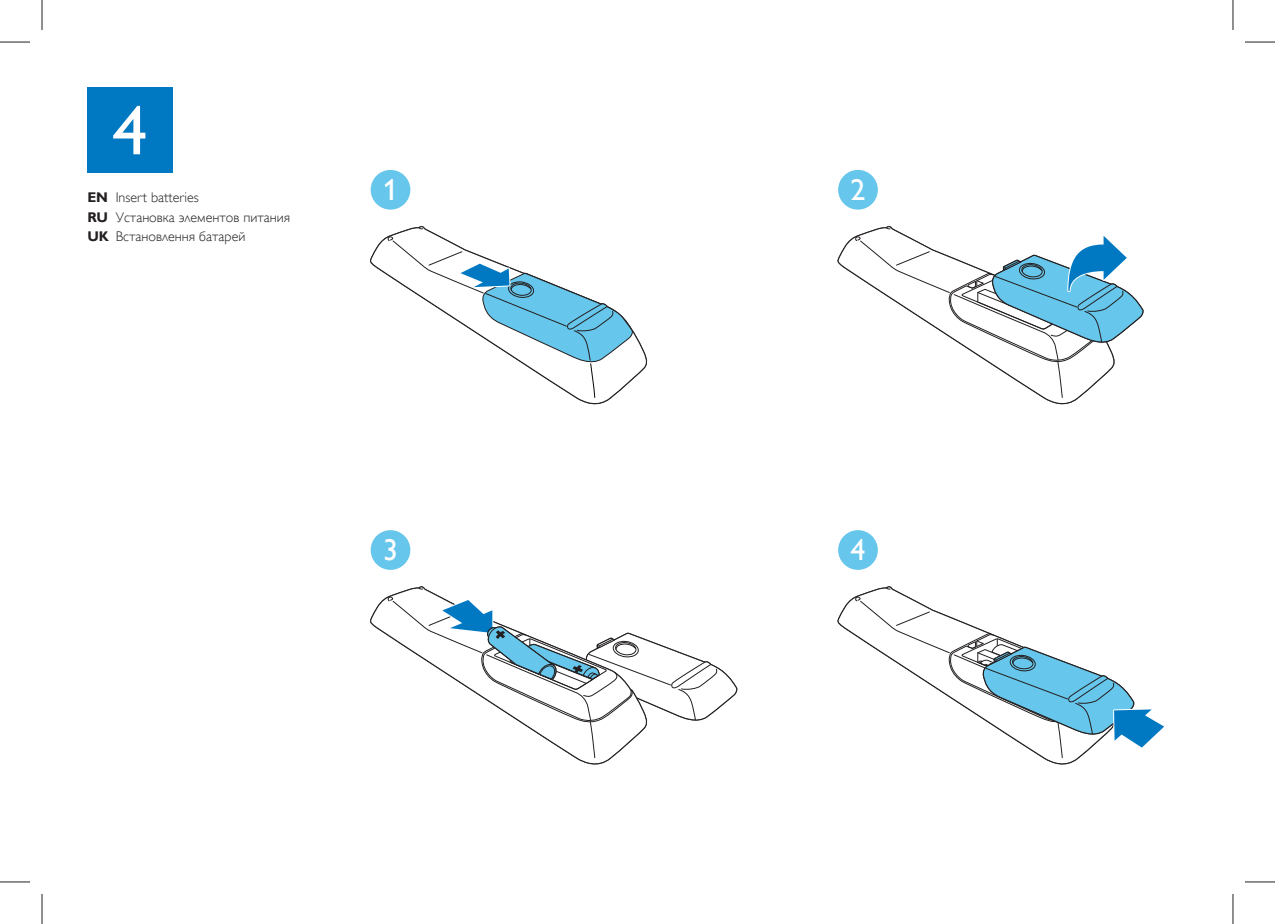
<style>
.page{position:relative;width:1275px;height:924px;background:#fff}
.page>*{position:absolute;margin:0;border:0;box-sizing:border-box;transform-origin:0 0}
.t1{font:70px "Gill Sans Alt One WGL";color:#fff}
.t2{font:30px "Gill Sans Alt One WGL";color:#fff}
.t3{font:14px/19.6px "Gill Sans Alt One WGL Light";color:#231f20}
.s1{font-family:"Gill Sans Alt One WGL";font-weight:700}
</style>
<div class="page">
<div style="left:371px;top:170px;width:39px;height:39px;background:#66c6eb;border-radius:50%"></div>
<div style="left:838px;top:170px;width:40px;height:39px;background:#66c6eb;border-radius:50%"></div>
<div style="left:371px;top:530px;width:39px;height:39px;background:#66c6eb;border-radius:50%"></div>
<div style="left:838px;top:530px;width:40px;height:39px;background:#66c6eb;border-radius:50%"></div>
<svg style="left:370px;top:226px;width:278px;height:179px"></svg>
<svg style="left:387px;top:235px;width:246px;height:163px"></svg>
<svg style="left:854px;top:227px;width:290px;height:171px"></svg>
<svg style="left:370px;top:586px;width:242px;height:179px"></svg>
<svg style="left:387px;top:595px;width:351px;height:163px"></svg>
<svg style="left:837px;top:586px;width:242px;height:179px"></svg>
<svg style="left:885px;top:587px;width:6px;height:2px"></svg>
<svg style="left:854px;top:595px;width:310px;height:163px"></svg>
<div style="left:87px;top:88px;width:85px;height:85px;background:#0079c2"></div>
<hr style="left:0;top:42px;width:30px;height:1px;background:#231f20">
<hr style="left:1245px;top:42px;width:30px;height:1px;background:#231f20">
<hr style="left:0;top:881px;width:30px;height:1px;background:#231f20">
<hr style="left:1245px;top:881px;width:30px;height:1px;background:#231f20">
<hr style="left:42px;top:0;width:1px;height:30px;background:#231f20">
<hr style="left:42px;top:893px;width:1px;height:30px;background:#231f20">
<hr style="left:1232px;top:0;width:1px;height:30px;background:#231f20">
<hr style="left:1232px;top:893px;width:1px;height:30px;background:#231f20">
<h1 class="t1" style="left:112px;top:89px;width:36px">4</h1>
<p class="t3" style="left:87px;top:187px;width:204px"><span class="s1">EN</span> Insert batteries<br><span class="s1">RU</span> Установка элементов питания<br><span class="s1">UK</span> Встановлення батарей</p>
<h2 class="t2" style="left:383px;top:172px;width:16px">1</h2>
<h2 class="t2" style="left:850px;top:172px;width:16px">2</h2>
<h2 class="t2" style="left:383px;top:532px;width:16px">3</h2>
<h2 class="t2" style="left:850px;top:532px;width:16px">4</h2>
</div>
